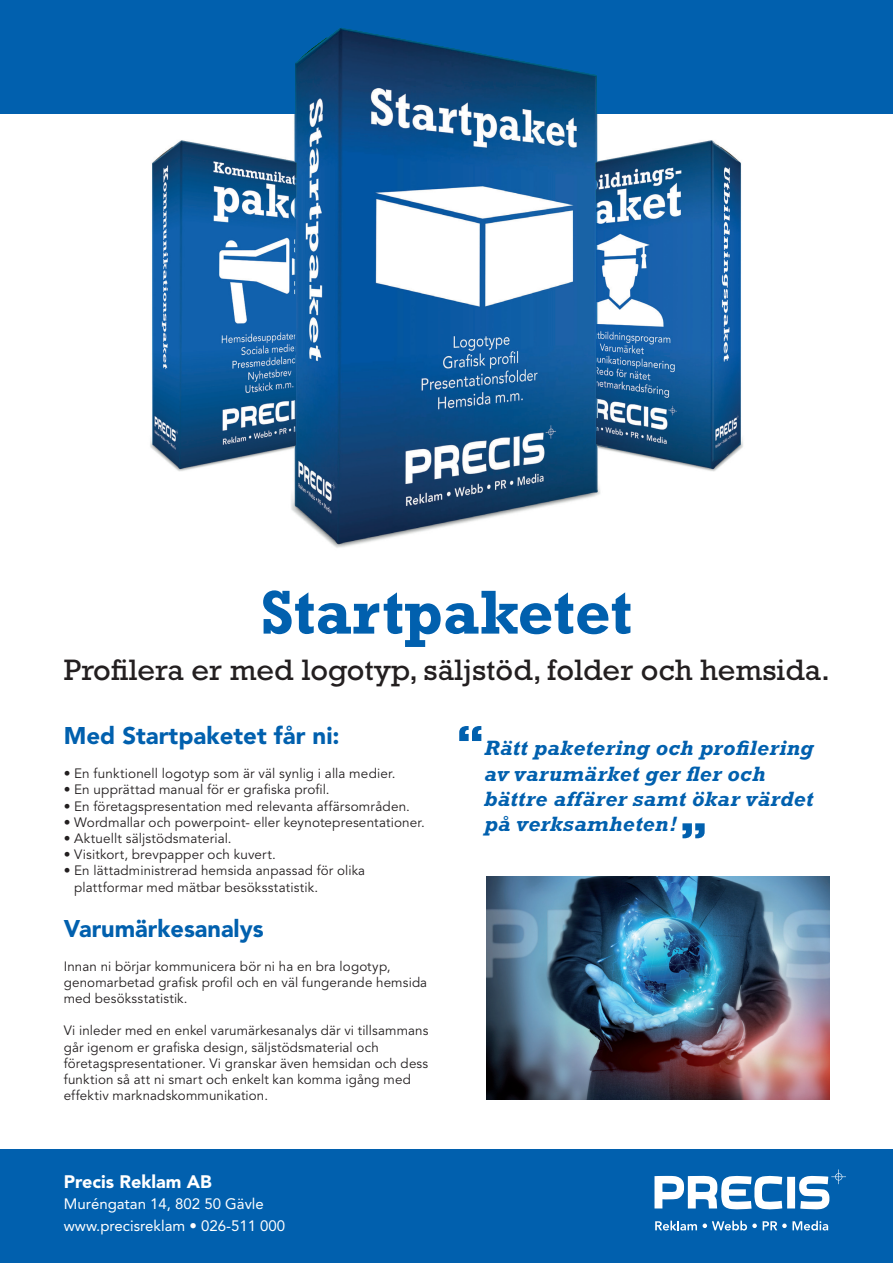
<style>
.page{position:relative;width:893px;height:1263px;background:#fff}
.page>*{position:absolute;margin:0;border:0;box-sizing:border-box;transform-origin:0 0}
.t1{font:700 63px "Rockwell";color:#0160ae}
.t2{font:30px "Rockwell";color:#231f20}
.t3{font:900 24px "Avenir";color:#0160ae}
.t4{font:italic 700 21px/25.2px "Rockwell";letter-spacing:.015em;color:#0160ae;scale:1.05 1}
.t5{font:900 18px "Avenir";color:#fff}
.t6{font:15px/21.8px "Avenir";color:#fff}
.t7{font:13.5px/16.2px "Avenir";letter-spacing:.01em;color:#231f20}
</style>
<div class="page">
<div style="left:0;top:0;width:893px;height:113px;background:#0160ae"></div>
<div style="left:0;top:1149px;width:893px;height:114px;background:#0160ae"></div>
<svg style="left:682px;top:823px;width:23px;height:15px"></svg>
<svg style="left:459px;top:726px;width:22px;height:15px"></svg>
<img style="left:487px;top:877px;width:342px;height:222px">
<div style="left:787px;top:1177px;width:8px;height:31px;background:#fff"></div>
<svg style="left:654px;top:1175px;width:128px;height:35px"></svg>
<svg style="left:799px;top:1169px;width:47px;height:41px"></svg>
<svg style="left:655px;top:1221px;width:42px;height:9px"></svg>
<svg style="left:703px;top:1221px;width:54px;height:9px"></svg>
<svg style="left:763px;top:1221px;width:65px;height:9px"></svg>
<img style="left:150px;top:140px;width:98px;height:331px">
<img style="left:645px;top:140px;width:98px;height:332px">
<img style="left:248px;top:28px;width:397px;height:520px">
<h1 class="t1" style="left:261px;top:575px;width:373px">Startpaketet</h1>
<h2 class="t2" style="left:64px;top:653px;width:768px">Profilera er med logotyp, säljstöd, folder och hemsida.</h2>
<h3 class="t3" style="left:64px;top:721px;width:277px">Med Startpaketet får ni:</h3>
<p class="t7" style="left:64px;top:766px;width:333px">• En funktionell logotyp som är väl synlig i alla medier.</p>
<p class="t7" style="left:64px;top:782px;width:267px">• En upprättad manual för er grafiska profil.</p>
<p class="t7" style="left:64px;top:798px;width:348px">• En företagspresentation med relevanta affärsområden.</p>
<p class="t7" style="left:64px;top:814px;width:363px">• Wordmallar och powerpoint- eller keynotepresentationer.</p>
<p class="t7" style="left:64px;top:831px;width:169px">• Aktuellt säljstödsmaterial.</p>
<p class="t7" style="left:64px;top:847px;width:214px">• Visitkort, brevpapper och kuvert.</p>
<p class="t7" style="left:74px;top:863px;width:292px;text-indent:-11px">• En lättadministrerad hemsida anpassad för olika plattformar med mätbar besöksstatistik.</p>
<h3 class="t3" style="left:64px;top:914px;width:201px">Varumärkesanalys</h3>
<p class="t7" style="left:64px;top:958px;width:365px">Innan ni börjar kommunicera bör ni ha en bra logotyp, genomarbetad grafisk profil och en väl fungerande hemsida med besöksstatistik.</p>
<p class="t7" style="left:64px;top:1023px;width:366px">Vi inleder med en enkel varumärkesanalys där vi tillsammans går igenom er grafiska design, säljstödsmaterial och företagspresentationer. Vi granskar även hemsidan och dess funktion så att ni smart och enkelt kan komma igång med effektiv marknadskommunikation.</p>
<h3 class="t5" style="left:64px;top:1171px;width:150px">Precis Reklam AB</h3>
<p class="t6" style="left:64px;top:1193px;width:223px">Muréngatan 14, 802 50 Gävle www.precisreklam • 026-511 000</p>
<h3 class="t4" style="left:484px;top:735px;width:315px">Rätt paketering och profilering av varumärket ger fler och bättre affärer samt ökar värdet på verksamheten!</h3>
</div>
